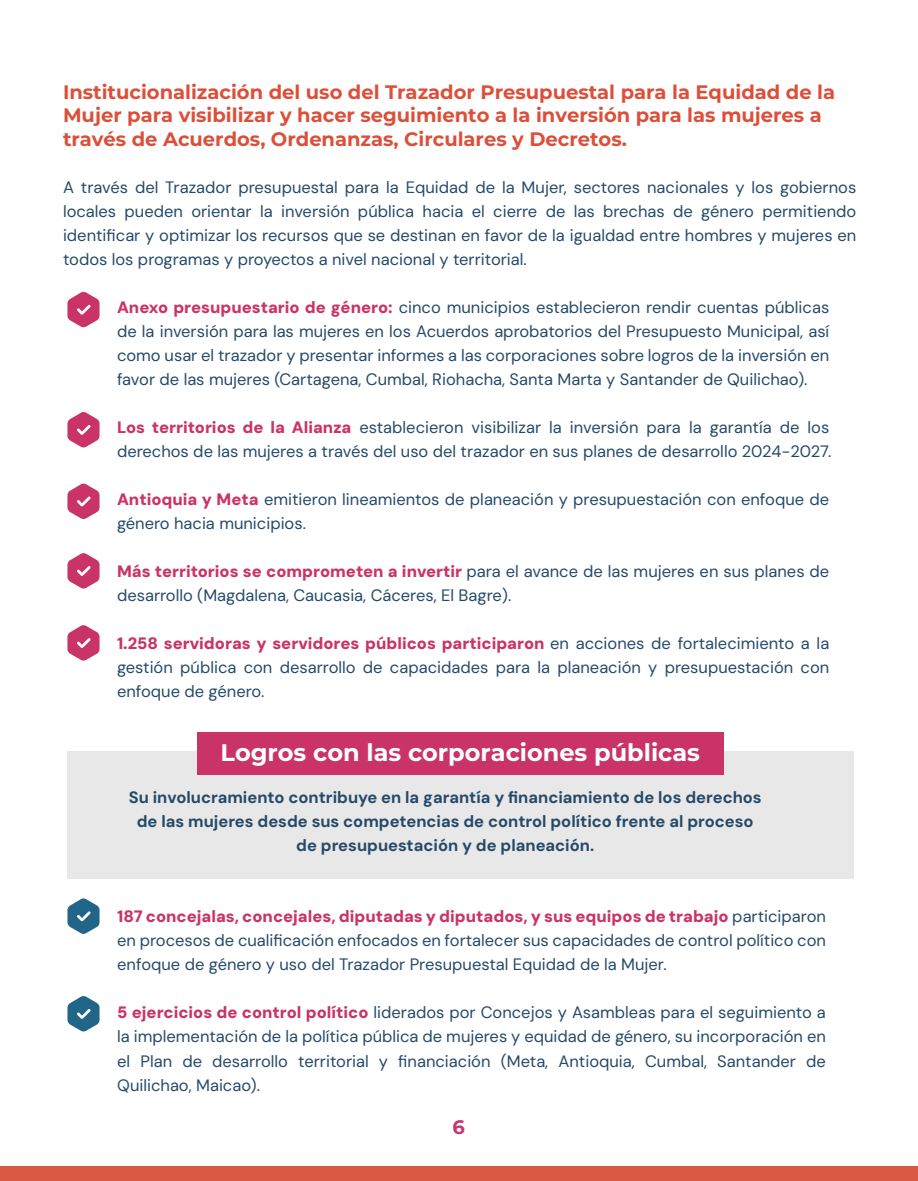
<style>
.page{position:relative;width:918px;height:1181px;background:#fff}
.page>*{position:absolute;margin:0;border:0;box-sizing:border-box;transform-origin:0 0}
.t1{font:700 24px "Montserrat";color:#fff}
.t2{font:700 19.5px/23.4px "Montserrat";color:#dc4f39}
.t3{font:700 19.5px "Montserrat";color:#c3396f}
.t4{font:16.5px/24px "DM Sans";color:#254969;text-align:justify}
.t5{font:700 16.5px/24px "DM Sans";color:#254969;text-align:center}
.s1{font-weight:900;color:#ca3368}
</style>
<div class="page">
<svg style="left:67px;top:291px;width:33px;height:36px"></svg>
<svg style="left:67px;top:412px;width:33px;height:35px"></svg>
<svg style="left:67px;top:483px;width:33px;height:36px"></svg>
<svg style="left:67px;top:553px;width:33px;height:35px"></svg>
<svg style="left:67px;top:625px;width:33px;height:35px"></svg>
<svg style="left:67px;top:898px;width:33px;height:35px"></svg>
<svg style="left:67px;top:996px;width:33px;height:35px"></svg>
<div style="left:67px;top:751px;width:786px;height:127px;background:#e8e8e8"></div>
<div style="left:197px;top:731px;width:526px;height:43px;background:#ca3368"></div>
<div style="left:0;top:1165px;width:918px;height:15px;background:#d95944"></div>
<p class="t2" style="left:63px;top:79px;width:773px">Institucionalización del uso del Trazador Presupuestal para la Equidad de la<br>Mujer para visibilizar y hacer seguimiento a la inversión para las mujeres a través de Acuerdos, Ordenanzas, Circulares y Decretos.</p>
<p class="t4" style="left:63px;top:175px;width:795px">A través del Trazador presupuestal para la Equidad de la Mujer, sectores nacionales y los gobiernos locales pueden orientar la inversión pública hacia el cierre de las brechas de género permitiendo identificar y optimizar los recursos que se destinan en favor de la igualdad entre hombres y mujeres en todos los programas y proyectos a nivel nacional y territorial.</p>
<p class="t4" style="left:117px;top:295px;width:714px"><span class="s1">Anexo presupuestario de género:</span> cinco municipios establecieron rendir cuentas públicas de la inversión para las mujeres en los Acuerdos aprobatorios del Presupuesto Municipal, así como usar el trazador y presentar informes a las corporaciones sobre logros de la inversión en favor de las mujeres (Cartagena, Cumbal, Riohacha, Santa Marta y Santander de Quilichao).</p>
<p class="t4" style="left:117px;top:415px;width:716px"><span class="s1">Los territorios de la Alianza</span> establecieron visibilizar la inversión para la garantía de los derechos de las mujeres a través del uso del trazador en sus planes de desarrollo 2024-2027.</p>
<p class="t4" style="left:117px;top:487px;width:714px"><span class="s1">Antioquia y Meta</span> emitieron lineamientos de planeación y presupuestación con enfoque de género hacia municipios.</p>
<p class="t4" style="left:117px;top:559px;width:714px"><span class="s1">Más territorios se comprometen a invertir</span> para el avance de las mujeres en sus planes de desarrollo (Magdalena, Caucasia, Cáceres, El Bagre).</p>
<p class="t4" style="left:117px;top:631px;width:714px"><span class="s1">1.258 servidoras y servidores públicos participaron</span> en acciones de fortalecimiento a la gestión pública con desarrollo de capacidades para la planeación y presupuestación con enfoque de género.</p>
<h1 class="t1" style="left:220px;top:735px;width:481px">Logros con las corporaciones públicas</h1>
<p class="t5" style="left:129px;top:785px;width:634px">Su involucramiento contribuye en la garantía y financiamiento de los derechos de las mujeres desde sus competencias de control político frente al proceso de presupuestación y de planeación.</p>
<p class="t4" style="left:117px;top:904px;width:710px"><span class="s1">187 concejalas, concejales, diputadas y diputados, y sus equipos de trabajo</span> participaron en procesos de cualificación enfocados en fortalecer sus capacidades de control político con enfoque de género y uso del Trazador Presupuestal Equidad de la Mujer.</p>
<p class="t4" style="left:117px;top:1000px;width:710px"><span class="s1">5 ejercicios de control político</span> liderados por Concejos y Asambleas para el seguimiento a la implementación de la política pública de mujeres y equidad de género, su incorporación en el Plan de desarrollo territorial y financiación (Meta, Antioquia, Cumbal, Santander de Quilichao, Maicao).</p>
<p class="t3" style="left:453px;top:1112px;width:14px">6</p>
</div>
